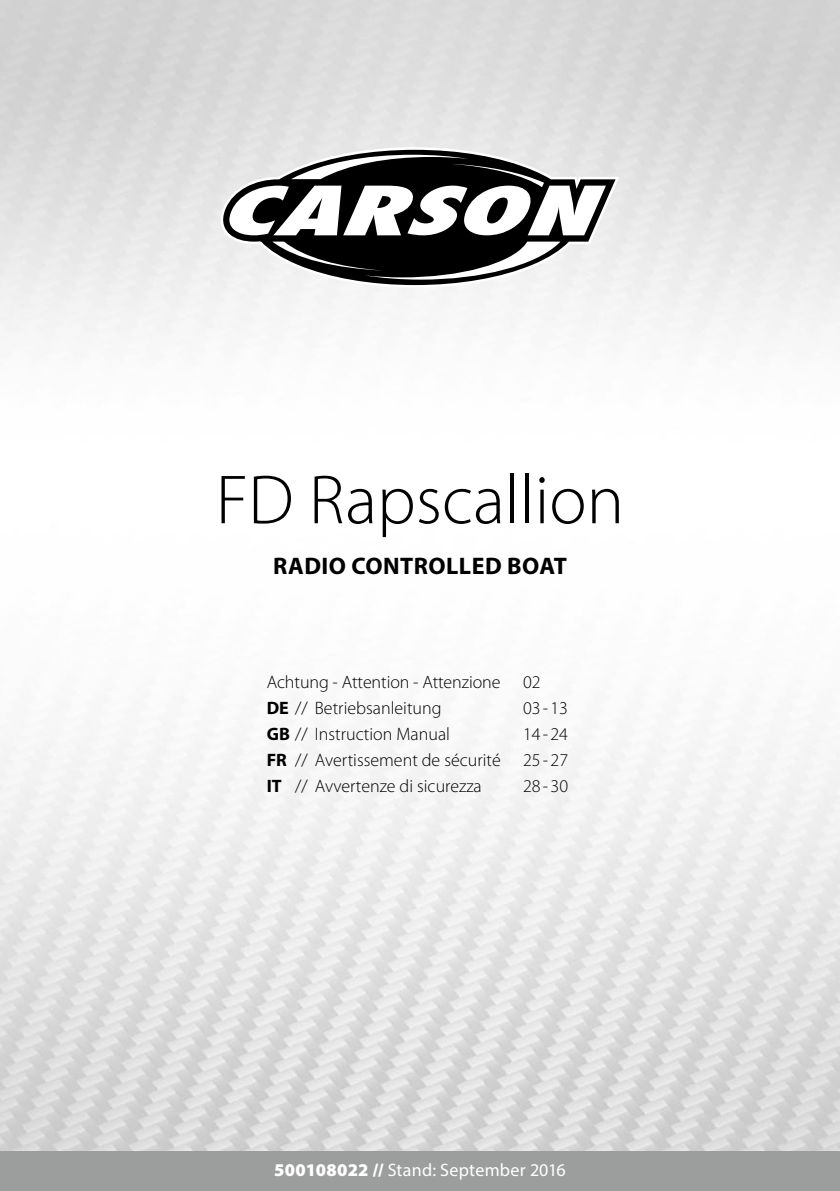
<style>
.page{position:relative;width:840px;height:1191px;background:#fff}
.page>*{position:absolute;margin:0;border:0;box-sizing:border-box;transform-origin:0 0}
.t1{font:300 70px "Myriad Pro";color:#000}
.t2{font:700 24px "Myriad Pro";letter-spacing:.02em;color:#000}
.t3{font:300 18px/26px "Myriad Pro";color:#000}
.t4{font:18px "Myriad Pro";letter-spacing:.015em;color:#fff}
.s1{font-weight:700}
.s2{font-weight:900}
</style>
<div class="page">
<img style="left:0;top:0;width:839px;height:1151px">
<div style="left:0;top:1151px;width:839px;height:40px;background:#9c9d9d"></div>
<svg style="left:220px;top:147px;width:399px;height:140px;fill:#eaeaea"></svg>
<svg style="left:220px;top:150px;width:395px;height:135px;fill:#eaeaea"></svg>
<svg style="left:228px;top:155px;width:377px;height:125px"></svg>
<h1 class="t1" style="left:216px;top:458px;width:409px">FD Rapscallion</h1>
<h2 class="t2" style="left:273px;top:550px;width:295px">RADIO CONTROLLED BOAT</h2>
<p class="t3" style="left:266px;top:669px;width:275px">Achtung - Attention - Attenzione 02<br><span class="s1">DE</span> // Betriebsanleitung</p>
<p class="t3" style="left:522px;top:695px;width:46px">03-13</p>
<p class="t3" style="left:266px;top:721px;width:185px"><span class="s1">GB</span> // Instruction Manual</p>
<p class="t3" style="left:266px;top:721px;width:303px;text-align:justify;text-indent:256px">14-24<br><span class="s1">FR</span> // Avertissement de sécurité 25 - 27<br><span class="s1">IT</span> // Avvertenze di sicurezza</p>
<p class="t3" style="left:523px;top:773px;width:46px">28-30</p>
<p class="t4" style="left:274px;top:1159px;width:293px"><span class="s2">500108022 //</span> Stand: September 2016</p>
</div>
